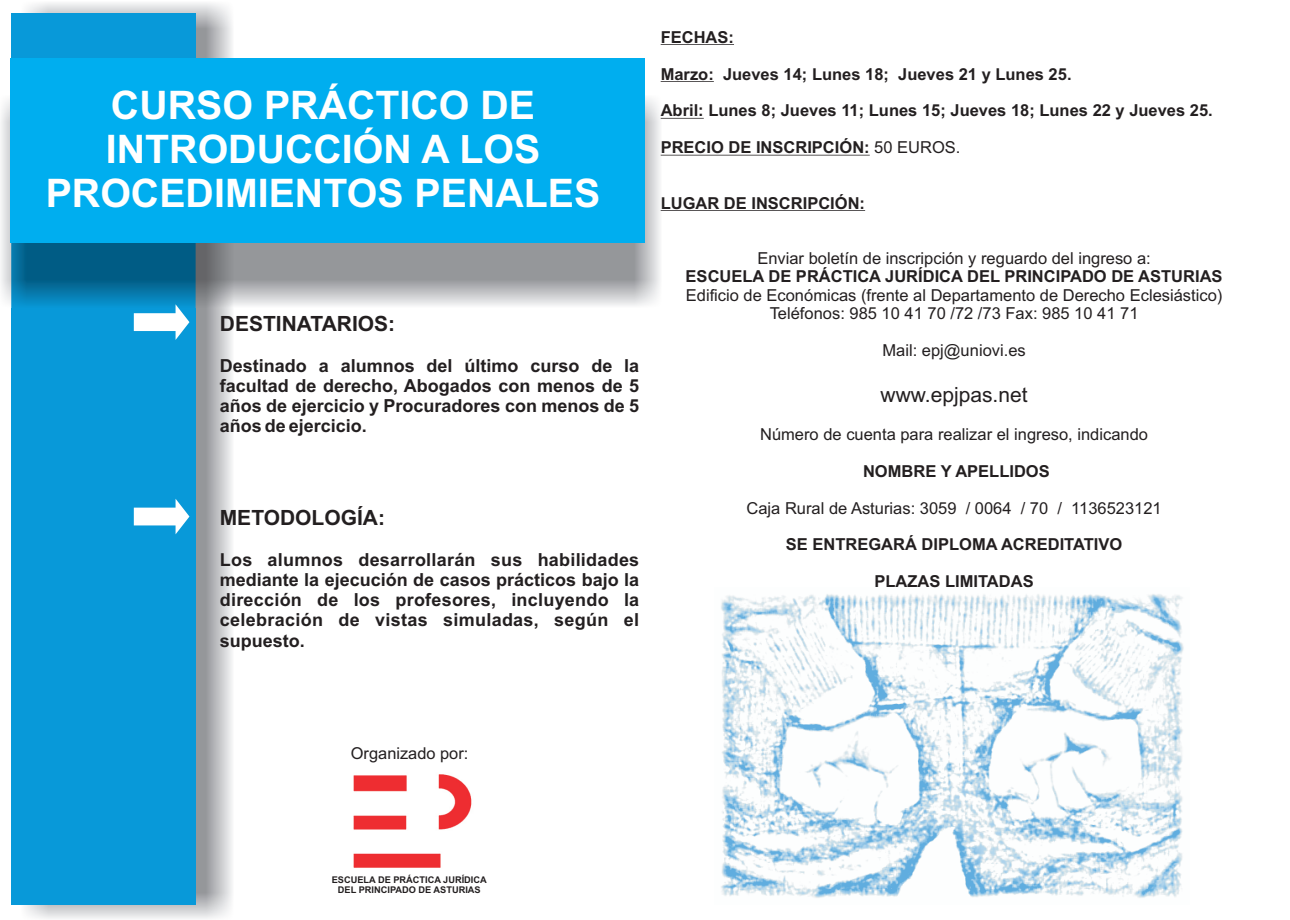
<style>
.page{position:relative;width:1290px;height:920px;background:#fff}
.page>*{position:absolute;margin:0;border:0;box-sizing:border-box;transform-origin:0 0}
.t1{font:700 39.3px/44px "Arial";color:#fff;text-align:center}
.t2{font:700 21px "Arial";color:#231f20}
.t3{font:21px "Arial";color:#231f20}
.t4{font:700 18px/20.1px "Arial";color:#231f20;text-align:justify}
.t5{font:700 16.5px "Arial";color:#231f20}
.t6{font:16.5px/18.5px "Arial";color:#231f20;text-align:center}
.t7{font:16.35px "Arial";color:#231f20}
.t8{font:700 9.15px/10.4px "Arial";color:#231f20;text-align:center}
.s1{font-weight:400}
</style>
<div class="page">
<img style="left:721px;top:594px;width:463px;height:304px">
<img style="left:22px;top:3px;width:210px;height:916px">
<div style="left:12px;top:14px;width:184px;height:891px;background:#0899d9"></div>
<img style="left:353px;top:774px;width:119px;height:94px">
<img style="left:1px;top:98px;width:661px;height:209px">
<div style="left:10px;top:58px;width:635px;height:184px;background:#00aeef"></div>
<hr style="left:661px;top:44px;width:73px;height:1px;background:#231f20">
<hr style="left:661px;top:81px;width:53px;height:1px;background:#231f20">
<hr style="left:661px;top:118px;width:43px;height:1px;background:#231f20">
<hr style="left:661px;top:155px;width:209px;height:1px;background:#231f20">
<hr style="left:661px;top:210px;width:204px;height:1px;background:#231f20">
<svg style="left:134px;top:304px;width:55px;height:36px"></svg>
<svg style="left:134px;top:499px;width:55px;height:35px"></svg>
<h1 class="t1" style="left:46px;top:87px;width:556px">CURSO PRÁCTICO DE<br>INTRODUCCIÓN A LOS<br>PROCEDIMIENTOS PENALES</h1>
<p class="t2" style="left:220px;top:315px;width:177px">DESTINATARIOS:</p>
<p class="t4" style="left:220px;top:357px;width:421px">Destinado a alumnos del último curso de la facultad de derecho, Abogados con menos de 5 años de ejercicio y Procuradores con menos de 5 años de ejercicio.</p>
<p class="t2" style="left:220px;top:510px;width:167px">METODOLOGÍA:</p>
<p class="t4" style="left:220px;top:551px;width:421px">Los alumnos desarrollarán sus habilidades mediante la ejecución de casos prácticos bajo la dirección de los profesores, incluyendo la celebración de vistas simuladas, según el supuesto.</p>
<p class="t5" style="left:661px;top:31px;width:75px">FECHAS:</p>
<p class="t5" style="left:661px;top:68px;width:412px">Marzo: Jueves 14; Lunes 18; Jueves 21 y Lunes 25.</p>
<p class="t5" style="left:661px;top:104px;width:554px">Abril: Lunes 8; Jueves 11; Lunes 15; Jueves 18; Lunes 22 y Jueves 25.</p>
<p class="t5" style="left:661px;top:141px;width:301px">PRECIO DE INSCRIPCIÓN: <span class="s1">50 EUROS.</span></p>
<p class="t5" style="left:661px;top:197px;width:206px">LUGAR DE INSCRIPCIÓN:</p>
<p class="t6" style="left:757px;top:250px;width:395px">Enviar boletín de inscripción y reguardo del ingreso a:</p>
<p class="t5" style="left:686px;top:270px;width:538px">ESCUELA DE PRÁCTICA JURÍDICA DEL PRINCIPADO DE ASTURIAS</p>
<p class="t6" style="left:686px;top:287px;width:538px">Edificio de Económicas (frente al Departamento de Derecho Eclesiástico)<br>Teléfonos: 985 10 41 70 /72 /73 Fax: 985 10 41 71</p>
<p class="t6" style="left:882px;top:343px;width:145px">Mail: epj@uniovi.es</p>
<p class="t3" style="left:880px;top:387px;width:149px">www.epjpas.net</p>
<p class="t6" style="left:760px;top:426px;width:389px">Número de cuenta para realizar el ingreso, indicando</p>
<p class="t5" style="left:863px;top:465px;width:188px">NOMBRE Y APELLIDOS</p>
<p class="t6" style="left:746px;top:500px;width:417px">Caja Rural de Asturias: 3059 / 0064 / 70 / 1136523121</p>
<p class="t5" style="left:786px;top:538px;width:338px">SE ENTREGARÁ DIPLOMA ACREDITATIVO</p>
<p class="t5" style="left:874px;top:575px;width:161px">PLAZAS LIMITADAS</p>
<p class="t7" style="left:351px;top:747px;width:119px">Organizado por:</p>
<p class="t8" style="left:332px;top:875px;width:157px">ESCUELA DE PRÁCTICA JURÍDICA<br>DEL PRINCIPADO DE ASTURIAS</p>
</div>
